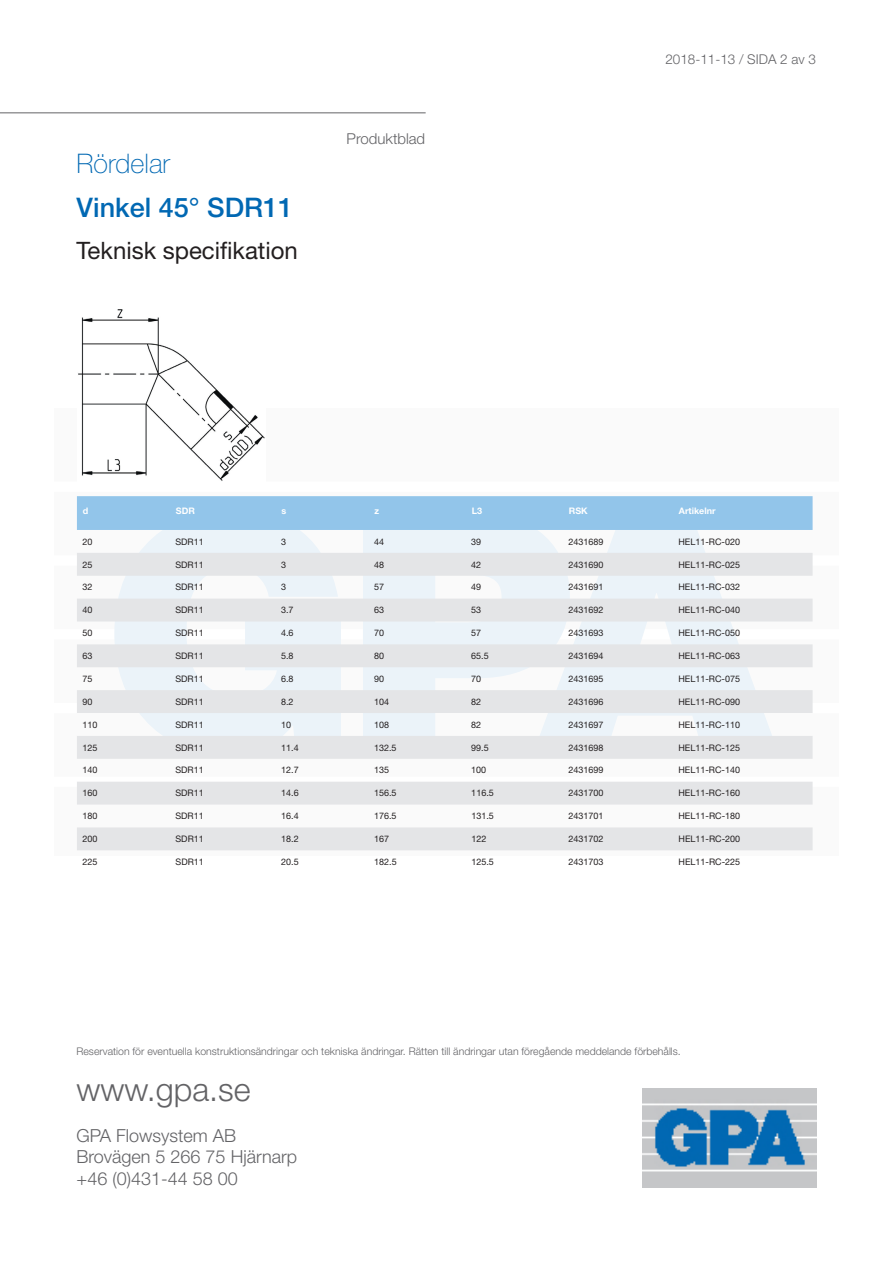
<style>
.page{position:relative;width:893px;height:1263px;background:#fff}
.page>*{position:absolute;margin:0;border:0;box-sizing:border-box;transform-origin:0 0}
.t1{font:300 32.4px "Helvetica Neue LT Std";color:#636366}
.t2{font:500 27px "Helvetica Neue LT Std";color:#0168b3}
.t3{font:100 27px "Helvetica Neue LT Std";color:#0168b3}
.t4{font:24px "Helvetica Neue LT Std";color:#231f20}
.t5{font:300 18px/21.6px "Helvetica Neue LT Std";color:#636366}
.t6{font:300 15px "Helvetica Neue LT Std";color:#636366}
.t7{font:300 13.5px "Helvetica Neue LT Std";color:#636366}
.t8{font:300 10.5px "Helvetica Neue LT Std";color:#636366}
.t9{font:9px "Helvetica Neue LT Std";color:#231f20}
.t10{font:700 9px "Helvetica Neue LT Std";color:#fff}
</style>
<div class="page">
<div style="left:54px;top:408px;width:785px;height:447px;background:#fafafa"></div>
<div style="left:54px;top:777px;width:785px;height:10px;background:#fff"></div>
<div style="left:54px;top:703px;width:785px;height:10px;background:#fff"></div>
<div style="left:54px;top:629px;width:785px;height:10px;background:#fff"></div>
<div style="left:54px;top:555px;width:785px;height:11px;background:#fff"></div>
<div style="left:54px;top:482px;width:785px;height:10px;background:#fff"></div>
<svg style="left:139px;top:530px;width:182px;height:23px;fill:#ebf3f9"></svg>
<div style="left:363px;top:530px;width:172px;height:23px;background:#ebf3f9"></div>
<svg style="left:535px;top:530px;width:170px;height:23px;fill:#ebf3f9"></svg>
<hr style="left:0;top:112px;width:426px;height:1px;background:#636366">
<img style="left:643px;top:1088px;width:173px;height:99px">
<div style="left:77px;top:496px;width:736px;height:34px;background:#92c5ea"></div>
<svg style="left:77px;top:553px;width:736px;height:297px;fill:#e4e5e7"></svg>
<img style="left:78px;top:309px;width:187px;height:172px">
<h2 class="t3" style="left:77px;top:148px;width:95px">Rördelar</h2>
<h2 class="t2" style="left:77px;top:191px;width:218px">Vinkel 45° SDR11</h2>
<h3 class="t4" style="left:77px;top:236px;width:223px">Teknisk specifikation</h3>
<h3 class="t6" style="left:347px;top:129px;width:80px">Produktblad</h3>
<h3 class="t7" style="left:665px;top:51px;width:152px">2018-11-13 / SIDA 2 av 3</h3>
<p class="t10" style="left:83px;top:505px;width:7px">d</p>
<p class="t10" style="left:176px;top:505px;width:21px">SDR</p>
<p class="t10" style="left:282px;top:505px;width:6px">s</p>
<p class="t10" style="left:374px;top:505px;width:6px">z</p>
<p class="t10" style="left:472px;top:505px;width:12px">L3</p>
<p class="t10" style="left:569px;top:505px;width:20px">RSK</p>
<p class="t10" style="left:679px;top:505px;width:38px">Artikelnr</p>
<p class="t9" style="left:82px;top:536px;width:12px">20</p>
<p class="t9" style="left:175px;top:536px;width:30px">SDR11</p>
<p class="t9" style="left:281px;top:536px;width:7px">3</p>
<p class="t9" style="left:374px;top:536px;width:12px">44</p>
<p class="t9" style="left:471px;top:536px;width:12px">39</p>
<p class="t9" style="left:568px;top:536px;width:37px">2431689</p>
<p class="t9" style="left:678px;top:536px;width:63px">HEL11-RC-020</p>
<p class="t9" style="left:82px;top:559px;width:12px">25</p>
<p class="t9" style="left:175px;top:559px;width:30px">SDR11</p>
<p class="t9" style="left:281px;top:559px;width:7px">3</p>
<p class="t9" style="left:374px;top:559px;width:12px">48</p>
<p class="t9" style="left:471px;top:559px;width:12px">42</p>
<p class="t9" style="left:568px;top:559px;width:37px">2431690</p>
<p class="t9" style="left:678px;top:559px;width:63px">HEL11-RC-025</p>
<p class="t9" style="left:82px;top:582px;width:12px">32</p>
<p class="t9" style="left:175px;top:582px;width:30px">SDR11</p>
<p class="t9" style="left:281px;top:582px;width:7px">3</p>
<p class="t9" style="left:374px;top:582px;width:12px">57</p>
<p class="t9" style="left:471px;top:582px;width:12px">49</p>
<p class="t9" style="left:568px;top:582px;width:37px">2431691</p>
<p class="t9" style="left:678px;top:582px;width:63px">HEL11-RC-032</p>
<p class="t9" style="left:82px;top:605px;width:12px">40</p>
<p class="t9" style="left:175px;top:605px;width:30px">SDR11</p>
<p class="t9" style="left:281px;top:605px;width:14px">3.7</p>
<p class="t9" style="left:374px;top:605px;width:12px">63</p>
<p class="t9" style="left:471px;top:605px;width:12px">53</p>
<p class="t9" style="left:568px;top:605px;width:37px">2431692</p>
<p class="t9" style="left:678px;top:605px;width:63px">HEL11-RC-040</p>
<p class="t9" style="left:82px;top:627px;width:12px">50</p>
<p class="t9" style="left:175px;top:627px;width:30px">SDR11</p>
<p class="t9" style="left:281px;top:627px;width:14px">4.6</p>
<p class="t9" style="left:374px;top:627px;width:12px">70</p>
<p class="t9" style="left:471px;top:627px;width:12px">57</p>
<p class="t9" style="left:568px;top:627px;width:37px">2431693</p>
<p class="t9" style="left:678px;top:627px;width:63px">HEL11-RC-050</p>
<p class="t9" style="left:82px;top:650px;width:12px">63</p>
<p class="t9" style="left:175px;top:650px;width:30px">SDR11</p>
<p class="t9" style="left:281px;top:650px;width:14px">5.8</p>
<p class="t9" style="left:374px;top:650px;width:12px">80</p>
<p class="t9" style="left:471px;top:650px;width:19px">65.5</p>
<p class="t9" style="left:568px;top:650px;width:37px">2431694</p>
<p class="t9" style="left:678px;top:650px;width:63px">HEL11-RC-063</p>
<p class="t9" style="left:82px;top:673px;width:12px">75</p>
<p class="t9" style="left:175px;top:673px;width:30px">SDR11</p>
<p class="t9" style="left:281px;top:673px;width:14px">6.8</p>
<p class="t9" style="left:374px;top:673px;width:12px">90</p>
<p class="t9" style="left:471px;top:673px;width:12px">70</p>
<p class="t9" style="left:568px;top:673px;width:37px">2431695</p>
<p class="t9" style="left:678px;top:673px;width:63px">HEL11-RC-075</p>
<p class="t9" style="left:82px;top:696px;width:12px">90</p>
<p class="t9" style="left:175px;top:696px;width:30px">SDR11</p>
<p class="t9" style="left:281px;top:696px;width:14px">8.2</p>
<p class="t9" style="left:374px;top:696px;width:17px">104</p>
<p class="t9" style="left:471px;top:696px;width:12px">82</p>
<p class="t9" style="left:568px;top:696px;width:37px">2431696</p>
<p class="t9" style="left:678px;top:696px;width:63px">HEL11-RC-090</p>
<p class="t9" style="left:83px;top:719px;width:17px">110</p>
<p class="t9" style="left:175px;top:719px;width:30px">SDR11</p>
<p class="t9" style="left:281px;top:719px;width:12px">10</p>
<p class="t9" style="left:374px;top:719px;width:17px">108</p>
<p class="t9" style="left:471px;top:719px;width:12px">82</p>
<p class="t9" style="left:568px;top:719px;width:37px">2431697</p>
<p class="t9" style="left:678px;top:719px;width:63px">HEL11-RC-110</p>
<p class="t9" style="left:83px;top:742px;width:17px">125</p>
<p class="t9" style="left:175px;top:742px;width:30px">SDR11</p>
<p class="t9" style="left:281px;top:742px;width:19px">11.4</p>
<p class="t9" style="left:374px;top:742px;width:24px">132.5</p>
<p class="t9" style="left:471px;top:742px;width:19px">99.5</p>
<p class="t9" style="left:568px;top:742px;width:37px">2431698</p>
<p class="t9" style="left:678px;top:742px;width:63px">HEL11-RC-125</p>
<p class="t9" style="left:83px;top:765px;width:17px">140</p>
<p class="t9" style="left:175px;top:765px;width:30px">SDR11</p>
<p class="t9" style="left:281px;top:765px;width:19px">12.7</p>
<p class="t9" style="left:374px;top:765px;width:17px">135</p>
<p class="t9" style="left:471px;top:765px;width:17px">100</p>
<p class="t9" style="left:568px;top:765px;width:37px">2431699</p>
<p class="t9" style="left:678px;top:765px;width:63px">HEL11-RC-140</p>
<p class="t9" style="left:83px;top:788px;width:17px">160</p>
<p class="t9" style="left:175px;top:788px;width:30px">SDR11</p>
<p class="t9" style="left:281px;top:788px;width:19px">14.6</p>
<p class="t9" style="left:374px;top:788px;width:24px">156.5</p>
<p class="t9" style="left:471px;top:788px;width:24px">116.5</p>
<p class="t9" style="left:568px;top:788px;width:37px">2431700</p>
<p class="t9" style="left:678px;top:788px;width:63px">HEL11-RC-160</p>
<p class="t9" style="left:83px;top:811px;width:17px">180</p>
<p class="t9" style="left:175px;top:811px;width:30px">SDR11</p>
<p class="t9" style="left:281px;top:811px;width:19px">16.4</p>
<p class="t9" style="left:374px;top:811px;width:24px">176.5</p>
<p class="t9" style="left:471px;top:811px;width:24px">131.5</p>
<p class="t9" style="left:568px;top:811px;width:37px">2431701</p>
<p class="t9" style="left:678px;top:811px;width:63px">HEL11-RC-180</p>
<p class="t9" style="left:83px;top:833px;width:17px">200</p>
<p class="t9" style="left:175px;top:833px;width:30px">SDR11</p>
<p class="t9" style="left:281px;top:833px;width:19px">18.2</p>
<p class="t9" style="left:374px;top:833px;width:17px">167</p>
<p class="t9" style="left:471px;top:833px;width:17px">122</p>
<p class="t9" style="left:568px;top:833px;width:37px">2431702</p>
<p class="t9" style="left:678px;top:833px;width:63px">HEL11-RC-200</p>
<p class="t9" style="left:83px;top:856px;width:17px">225</p>
<p class="t9" style="left:175px;top:856px;width:30px">SDR11</p>
<p class="t9" style="left:281px;top:856px;width:19px">20.5</p>
<p class="t9" style="left:374px;top:856px;width:24px">182.5</p>
<p class="t9" style="left:471px;top:856px;width:24px">125.5</p>
<p class="t9" style="left:569px;top:856px;width:37px">2431703</p>
<p class="t9" style="left:678px;top:856px;width:63px">HEL11-RC-225</p>
<p class="t8" style="left:77px;top:1045px;width:606px">Reservation för eventuella konstruktionsändringar och tekniska ändringar. Rätten till ändringar utan föregående meddelande förbehålls.</p>
<h1 class="t1" style="left:77px;top:1069px;width:176px">www.gpa.se</h1>
<h3 class="t5" style="left:77px;top:1124px;width:222px">GPA Flowsystem AB<br>Brovägen 5 266 75 Hjärnarp +46 (0)431-44 58 00</h3>
</div>
